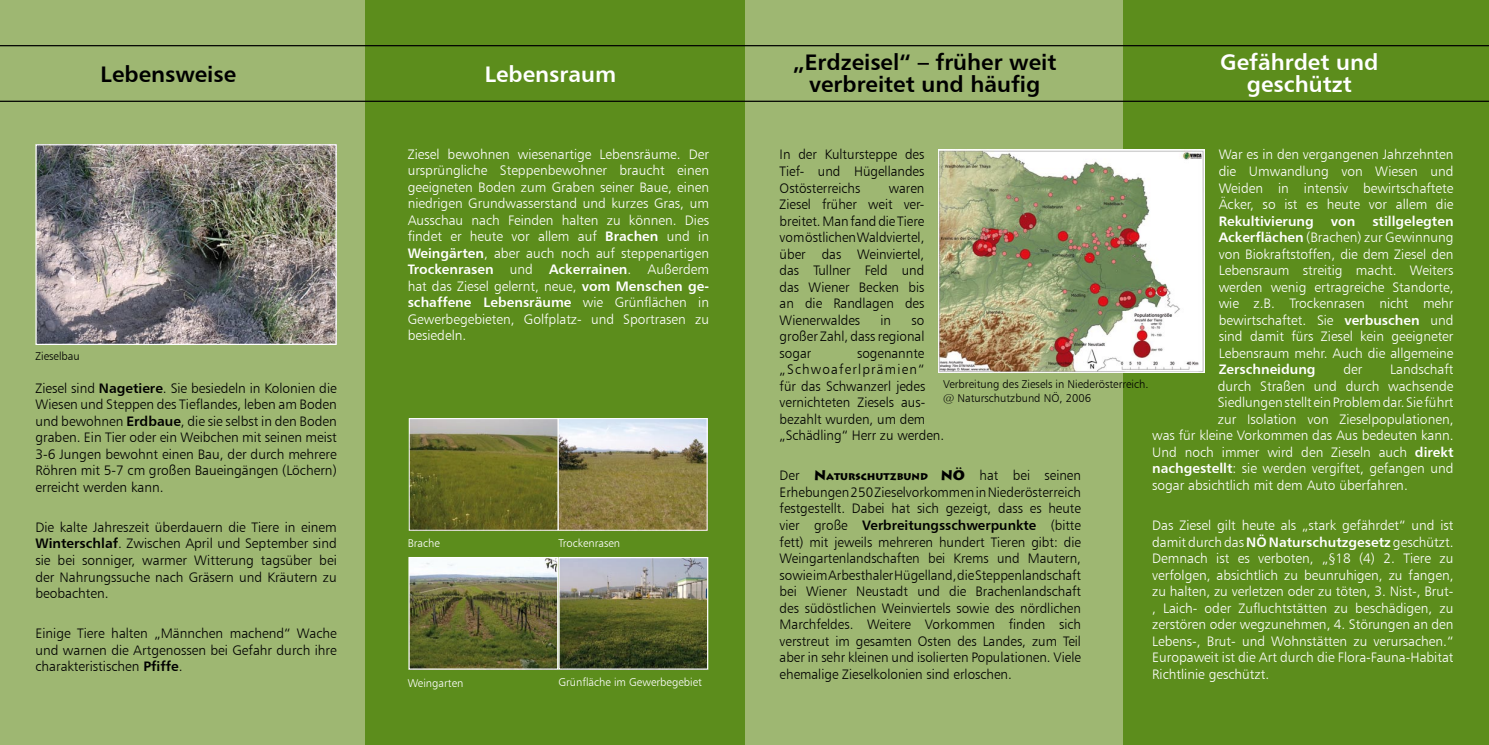
<style>
.page{position:relative;width:1489px;height:745px;background:#fff}
.page>*{position:absolute;margin:0;border:0;box-sizing:border-box;transform-origin:0 0}
.t1{font:22.5px/22.5px "Humanist 777 BT Bold B";color:#000;text-align:center}
.t2{font:22.5px/22.5px "Humanist 777 BT Bold B";color:#fff;text-align:center}
.t3{font:13.75px/16.5px "Humanist 777 BT Light B";color:#000;text-align:justify}
.t4{font:13.75px/16.5px "Humanist 777 BT Light B";color:#fff;text-align:justify}
.t5{font:13.75px "Humanist 777 BT Bold B";color:#fff}
.t6{font:13.75px "Humanist 777 BT Bold B";color:#000}
.t7{font:11.25px/13.5px "Humanist 777 BT Light B";color:#000}
.t8{font:11.25px "Humanist 777 BT Light B";color:#fff}
.s1{font-family:"Humanist 777 BT Bold B"}
.s2{font-family:"Humanist 777 BT Light B"}
.s3{font-family:"Lithograph";font-weight:700}
.s4{font-family:"Lithograph";font-weight:700;font-size:9.62px}
</style>
<div class="page">
<div style="left:355px;top:0;width:390px;height:744px;background:#5c8d1c"></div>
<div style="left:0;top:0;width:365px;height:744px;background:#9eb772"></div>
<div style="left:745px;top:0;width:390px;height:744px;background:#9eb772"></div>
<div style="left:1123px;top:0;width:365px;height:744px;background:#5c8d1c"></div>
<hr style="left:0;top:45px;width:1488px;height:1px;background:#000">
<hr style="left:0;top:101px;width:1488px;height:1px;background:#000">
<img style="left:37px;top:146px;width:298px;height:197px">
<div style="left:35px;top:144px;width:302px;height:201px;border:1px solid #fff"></div>
<img style="left:938px;top:149px;width:266px;height:223px">
<img style="left:411px;top:420px;width:294px;height:108px">
<div style="left:409px;top:418px;width:149px;height:112px;border:1px solid #fff"></div>
<div style="left:558px;top:418px;width:149px;height:112px;border:1px solid #fff"></div>
<img style="left:410px;top:558px;width:146px;height:109px">
<div style="left:408px;top:556px;width:150px;height:113px;border:1px solid #fff"></div>
<img style="left:560px;top:558px;width:146px;height:109px">
<div style="left:558px;top:556px;width:150px;height:113px;border:1px solid #fff"></div>
<h1 class="t1" style="left:101px;top:62px;width:137px">Lebensweise</h1>
<h1 class="t2" style="left:484px;top:62px;width:133px">Lebensraum</h1>
<p class="t7" style="left:35px;top:349px;width:46px">Zieselbau</p>
<p class="t3" style="left:35px;top:379px;width:303px">Ziesel sind <span class="s1">Nagetiere</span>. Sie besiedeln in Kolonien die Wiesen und Steppen des Tieflandes, leben am Boden und bewohnen <span class="s1">Erdbaue</span>, die sie selbst in den Boden graben. Ein Tier oder ein Weibchen mit seinen meist 3-6 Jungen bewohnt einen Bau, der durch mehrere Röhren mit 5-7 cm großen Baueingängen (Löchern) erreicht werden kann.</p>
<p class="t3" style="left:35px;top:518px;width:303px">Die kalte Jahreszeit überdauern die Tiere in einem <span class="s1">Winterschlaf</span>. Zwischen April und September sind sie bei sonniger, warmer Witterung tagsüber bei der Nahrungssuche nach Gräsern und Kräutern zu beobachten.</p>
<p class="t3" style="left:35px;top:624px;width:303px">Einige Tiere halten „Männchen machend“ Wache und warnen die Artgenossen bei Gefahr durch ihre charakteristischen <span class="s1">Pfiffe</span>.</p>
<p class="t4" style="left:407px;top:145px;width:303px">Ziesel bewohnen wiesenartige Lebensräume. Der ursprüngliche Steppenbewohner braucht einen geeigneten Boden zum Graben seiner Baue, einen niedrigen Grundwasserstand und kurzes Gras, um Ausschau nach Feinden halten zu können. Dies findet er heute vor allem auf <span class="s1">Brachen</span> und in <span class="s1">Weingärten</span>, aber auch noch auf steppenartigen</p>
<p class="t5" style="left:407px;top:260px;width:303px">Trockenrasen <span class="s2">und</span> Ackerrainen<span class="s2">. Außerdem</span></p>
<p class="t4" style="left:407px;top:277px;width:302px">hat das Ziesel gelernt, neue, <span class="s1">vom Menschen ge-</span></p>
<p class="t5" style="left:407px;top:293px;width:303px">schaffene Lebensräume <span class="s2">wie Grünflächen in</span></p>
<p class="t4" style="left:407px;top:310px;width:303px">Gewerbegebieten, Golfplatz- und Sportrasen zu besiedeln.</p>
<p class="t8" style="left:407px;top:535px;width:34px">Brache</p>
<p class="t8" style="left:558px;top:535px;width:63px">Trockenrasen</p>
<p class="t8" style="left:407px;top:675px;width:57px">Weingarten</p>
<p class="t8" style="left:558px;top:674px;width:145px">Grünfläche im Gewerbegebiet</p>
<h1 class="t1" style="left:793px;top:50px;width:265px">„Erdzeisel“ – früher weit verbreitet und häufig</h1>
<h1 class="t2" style="left:1220px;top:50px;width:160px">Gefährdet und geschützt</h1>
<p class="t3" style="left:779px;top:146px;width:146px">In der Kultursteppe des Tief- und Hügellandes Ostösterreichs</p>
<p class="t4" style="left:1218px;top:146px;width:236px">War es in den vergangenen Jahrzehnten die Umwandlung von Wiesen und Weiden in intensiv bewirtschaftete Äcker, so ist es heute vor allem die</p>
<p class="t5" style="left:1218px;top:212px;width:236px">Rekultivierung von stillgelegten</p>
<p class="t4" style="left:1218px;top:229px;width:236px"><span class="s1">Ackerflächen</span> (Brachen) zur Gewinnung von Biokraftstoffen, die dem Ziesel den Lebensraum streitig macht. Weiters werden wenig ertragreiche Standorte, wie z.B. Trockenrasen nicht mehr bewirtschaftet. Sie <span class="s1">verbuschen</span> und sind damit fürs Ziesel kein geeigneter Lebensraum mehr. Auch die allgemeine</p>
<p class="t5" style="left:1218px;top:360px;width:98px">Zerschneidung</p>
<p class="t4" style="left:1343px;top:361px;width:20px">der</p>
<p class="t4" style="left:1389px;top:361px;width:65px">Landschaft</p>
<p class="t4" style="left:1217px;top:377px;width:237px">durch Straßen und durch wachsende</p>
<p class="t4" style="left:1217px;top:394px;width:237px">Siedlungen stellt ein Problem dar. Sie führt</p>
<p class="t4" style="left:1217px;top:410px;width:237px">zur Isolation von Zieselpopulationen,</p>
<p class="t4" style="left:1152px;top:427px;width:303px">was für kleine Vorkommen das Aus bedeuten kann.</p>
<p class="t4" style="left:1152px;top:443px;width:303px">Und noch immer wird den Zieseln auch <span class="s1">direkt</span></p>
<p class="t4" style="left:1152px;top:460px;width:303px"><span class="s1">nachgestellt</span>: sie werden vergiftet, gefangen und</p>
<p class="t4" style="left:1152px;top:476px;width:257px">sogar absichtlich mit dem Auto überfahren.</p>
<p class="t4" style="left:1152px;top:516px;width:303px">Das Ziesel gilt heute als „stark gefährdet“ und ist damit durch das <span class="s1">NÖ Naturschutzgesetz</span> geschützt.<br>Demnach ist es verboten, „§18 (4) 2. Tiere zu verfolgen, absichtlich zu beunruhigen, zu fangen, zu halten, zu verletzen oder zu töten, 3. Nist-, Brut-, Laich- oder Zufluchtstätten zu beschädigen, zu zerstören oder wegzunehmen, 4. Störungen an den Lebens-, Brut- und Wohnstätten zu verursachen.“ Europaweit ist die Art durch die Flora-Fauna-Habitat Richtlinie geschützt.</p>
<p class="t3" style="left:779px;top:179px;width:146px;text-indent:109px">waren Ziesel früher weit ver&shy;breitet. Man fand die Tiere vom östlichen Waldviertel, über das Weinviertel, das Tullner Feld und das Wiener Becken bis an die Randlagen des Wienerwaldes</p>
<p class="t3" style="left:880px;top:311px;width:12px">in</p>
<p class="t3" style="left:779px;top:311px;width:146px;text-indent:132px">so großer Zahl, dass regional sogar</p>
<p class="t3" style="left:779px;top:344px;width:166px;text-align:left;text-indent:77px">sogenannte „Schwoaferl- prämien“<br>für das Schwanzerl jedes vernichteten Ziesels aus&shy;bezahlt wurden, um dem „Schädling“ Herr zu werden.</p>
<p class="t3" style="left:779px;top:467px;width:303px">Der <span class="s3">N</span><span class="s4">ATURSCHUTZBUND</span> <span class="s3">NÖ</span> hat bei seinen Erhebungen 250 Zieselvorkommen in Niederösterreich festgestellt. Dabei hat sich gezeigt, dass es heute</p>
<p class="t6" style="left:779px;top:516px;width:303px"><span class="s2">vier große</span> Verbreitungsschwerpunkte <span class="s2">(bitte</span></p>
<p class="t3" style="left:779px;top:533px;width:303px">fett) mit jeweils mehreren hundert Tieren gibt: die Weingartenlandschaften bei Krems und Mautern, sowie im Arbesthaler Hügelland, die Steppenlandschaft bei Wiener Neustadt und die Brachenlandschaft des südöstlichen Weinviertels sowie des nördlichen Marchfeldes. Weitere Vorkommen finden sich verstreut im gesamten Osten des Landes, zum Teil aber in sehr kleinen und isolierten Populationen. Viele ehemalige Zieselkolonien sind erloschen.</p>
<p class="t7" style="left:943px;top:377px;width:207px">Verbreitung des Ziesels in Niederösterreich. @ Naturschutzbund NÖ, 2006</p>
</div>
